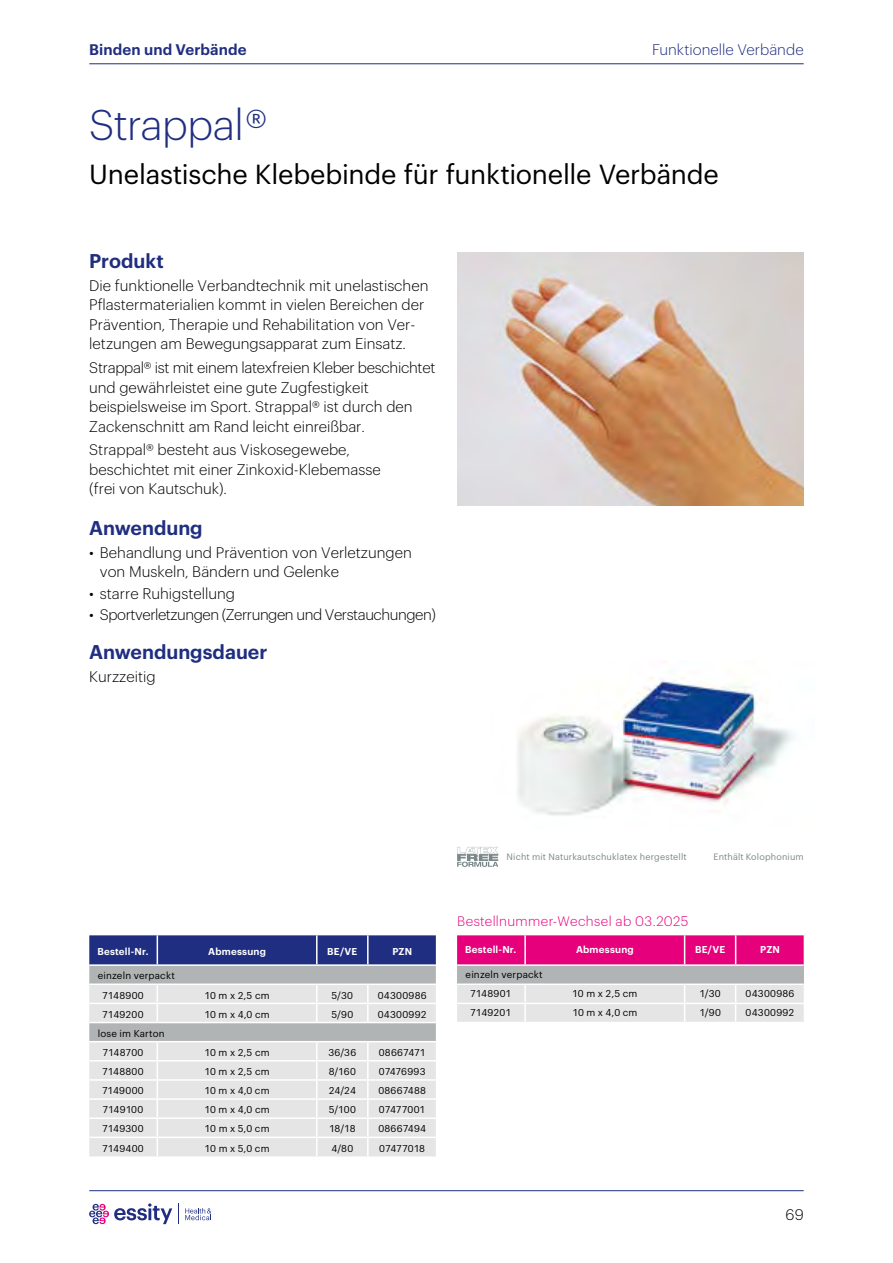
<style>
.page{position:relative;width:893px;height:1263px;background:#fff}
.page>*{position:absolute;margin:0;border:0;box-sizing:border-box;transform-origin:0 0}
.Product___Headline{font:300 42px "Graphik";letter-spacing:-.015em;color:#202e81}
.Product___Subheadline{font:27px "Graphik";letter-spacing:-.01em;color:#000}
.Product___Subline_1{font:600 19.5px "Graphik";color:#202e81}
.Product___Copy{font:300 15px/19.5px "Graphik";color:#000}
.Product___Copy-2{font:300 15px "Graphik";letter-spacing:-.03em;color:#000}
.Header___LeftPage{font:300 15px "Graphik";color:#202e81}
.Header___LeftPage-2{font:600 15px "Graphik";letter-spacing:.01em;color:#202e81}
.Product___Subline_1-2{font:300 13.5px "Graphik";letter-spacing:.03em;color:#e6007c}
.Table___Copy_Center___mother{font:9.75px "Graphik";letter-spacing:.02em;color:#000}
.Table___Head_Center{font:600 9.75px "Graphik";letter-spacing:.02em;color:#fff}
.Table___Copy_Left{font:9.75px "Graphik";letter-spacing:.02em;color:#000}
.Table___Copy_Center___mother-2{font:9.75px "Graphik";color:#000}
.Table___Copy_Center___mother-3{font:9.75px "Graphik";letter-spacing:-.005em;color:#000}
.Table___Copy_Center___mother-4{font:9.75px "Graphik";letter-spacing:-.01em;color:#000}
.Footer___Latex_Info{font:9px "Graphik";letter-spacing:.015em;color:#7b888a}
</style>
<div class="page">
<img style="left:457px;top:252px;width:347px;height:253px">
<img style="left:517px;top:671px;width:277px;height:145px">
<hr style="left:89px;top:63px;width:715px;height:1px;background:#202e81">
<hr style="left:89px;top:1190px;width:715px;height:1px;background:#202e81">
<svg style="left:89px;top:1203px;width:83px;height:21px"></svg>
<svg style="left:185px;top:1207px;width:26px;height:14px"></svg>
<svg style="left:457px;top:847px;width:41px;height:20px"></svg>
<div style="left:457px;top:965px;width:347px;height:19px;background:#b0b4b4"></div>
<div style="left:457px;top:935px;width:347px;height:29px;background:#e6007c"></div>
<hr style="left:457px;top:964px;width:68px;height:2px;background:#fff">
<hr style="left:525px;top:964px;width:160px;height:2px;background:#fff">
<hr style="left:685px;top:964px;width:51px;height:2px;background:#fff">
<hr style="left:736px;top:964px;width:68px;height:2px;background:#fff">
<hr style="left:457px;top:983px;width:68px;height:2px;background:#fff">
<hr style="left:525px;top:983px;width:160px;height:2px;background:#fff">
<hr style="left:685px;top:983px;width:51px;height:2px;background:#fff">
<hr style="left:736px;top:983px;width:68px;height:2px;background:#fff">
<svg style="left:457px;top:984px;width:347px;height:38px;background:#e6e7e6"></svg>
<hr style="left:457px;top:1003px;width:68px;height:1px;background:#fff">
<svg style="left:89px;top:935px;width:347px;height:221px;background:#c4c7d1"></svg>
<hr style="left:89px;top:1003px;width:68px;height:1px;background:#fff">
<hr style="left:89px;top:1060px;width:68px;height:1px;background:#fff">
<hr style="left:89px;top:1079px;width:68px;height:2px;background:#fff">
<hr style="left:89px;top:1098px;width:68px;height:2px;background:#fff">
<hr style="left:89px;top:1136px;width:68px;height:2px;background:#fff">
<p class="Header___LeftPage-2" style="left:89px;top:38px;width:159px">Binden und Verbände</p>
<p class="Header___LeftPage" style="left:652px;top:38px;width:153px">Funktionelle Verbände</p>
<p class="Product___Headline" style="left:89px;top:95px;width:179px">Strappal®</p>
<p class="Product___Subheadline" style="left:89px;top:154px;width:631px">Unelastische Klebebinde für funktionelle Verbände</p>
<p class="Product___Subline_1" style="left:89px;top:246px;width:76px">Produkt</p>
<p class="Product___Copy" style="left:89px;top:275px;width:341px">Die funktionelle Verbandtechnik mit unelastischen Pflastermaterialien kommt in vielen Bereichen der Prävention, Therapie und Rehabilitation von Ver&shy;letzungen am Bewegungsapparat zum Einsatz.</p>
<p class="Product___Copy" style="left:89px;top:357px;width:348px">Strappal® ist mit einem latexfreien Kleber beschichtet und gewährleistet eine gute Zugfestigkeit beispielsweise im Sport. Strappal® ist durch den Zackenschnitt am Rand leicht einreißbar.</p>
<p class="Product___Copy" style="left:89px;top:439px;width:293px">Strappal® besteht aus Viskosegewebe, beschichtet mit einer Zinkoxid-Klebemasse (frei von Kautschuk).</p>
<p class="Product___Subline_1" style="left:89px;top:513px;width:115px">Anwendung</p>
<p class="Product___Copy" style="left:100px;top:541px;width:313px;text-indent:-11px">• Behandlung und Prävention von Verletzungen von Muskeln, Bändern und Gelenke</p>
<p class="Product___Copy" style="left:89px;top:582px;width:147px">• starre Ruhigstellung</p>
<p class="Product___Copy-2" style="left:89px;top:604px;width:348px">• Sportverletzungen (Zerrungen und Verstauchungen)</p>
<p class="Product___Subline_1" style="left:89px;top:637px;width:180px">Anwendungsdauer</p>
<p class="Product___Copy" style="left:89px;top:665px;width:68px">Kurzzeitig</p>
<p class="Table___Head_Center" style="left:97px;top:943px;width:53px">Bestell-Nr.</p>
<p class="Table___Head_Center" style="left:208px;top:943px;width:59px">Abmessung</p>
<p class="Table___Head_Center" style="left:327px;top:943px;width:32px">BE/VE</p>
<p class="Table___Head_Center" style="left:392px;top:943px;width:21px">PZN</p>
<p class="Table___Copy_Left" style="left:98px;top:968px;width:79px">einzeln verpackt</p>
<p class="Table___Copy_Center___mother" style="left:102px;top:988px;width:43px">7148900</p>
<p class="Table___Copy_Center___mother" style="left:204px;top:988px;width:67px">10 m x 2,5 cm</p>
<p class="Table___Copy_Center___mother" style="left:331px;top:988px;width:23px">5/30</p>
<p class="Table___Copy_Center___mother" style="left:378px;top:988px;width:50px">04300986</p>
<p class="Table___Copy_Center___mother" style="left:102px;top:1007px;width:43px">7149200</p>
<p class="Table___Copy_Center___mother" style="left:205px;top:1007px;width:67px">10 m x 4,0 cm</p>
<p class="Table___Copy_Center___mother" style="left:331px;top:1007px;width:23px">5/90</p>
<p class="Table___Copy_Center___mother" style="left:378px;top:1007px;width:50px">04300992</p>
<p class="Table___Copy_Left" style="left:98px;top:1026px;width:68px">lose im Karton</p>
<p class="Table___Copy_Center___mother-3" style="left:102px;top:1045px;width:42px">7148700</p>
<p class="Table___Copy_Center___mother" style="left:204px;top:1045px;width:67px">10 m x 2,5 cm</p>
<p class="Table___Copy_Center___mother" style="left:328px;top:1045px;width:29px">36/36</p>
<p class="Table___Copy_Center___mother" style="left:379px;top:1045px;width:48px">08667471</p>
<p class="Table___Copy_Center___mother" style="left:102px;top:1064px;width:43px">7148800</p>
<p class="Table___Copy_Center___mother" style="left:204px;top:1064px;width:67px">10 m x 2,5 cm</p>
<p class="Table___Copy_Center___mother" style="left:329px;top:1064px;width:29px">8/160</p>
<p class="Table___Copy_Center___mother-2" style="left:379px;top:1064px;width:48px">07476993</p>
<p class="Table___Copy_Center___mother" style="left:102px;top:1083px;width:43px">7149000</p>
<p class="Table___Copy_Center___mother" style="left:205px;top:1083px;width:67px">10 m x 4,0 cm</p>
<p class="Table___Copy_Center___mother" style="left:329px;top:1083px;width:29px">24/24</p>
<p class="Table___Copy_Center___mother" style="left:378px;top:1083px;width:49px">08667488</p>
<p class="Table___Copy_Center___mother-4" style="left:103px;top:1102px;width:42px">7149100</p>
<p class="Table___Copy_Center___mother" style="left:205px;top:1102px;width:67px">10 m x 4,0 cm</p>
<p class="Table___Copy_Center___mother" style="left:329px;top:1102px;width:29px">5/100</p>
<p class="Table___Copy_Center___mother-2" style="left:379px;top:1102px;width:48px">07477001</p>
<p class="Table___Copy_Center___mother" style="left:102px;top:1121px;width:43px">7149300</p>
<p class="Table___Copy_Center___mother" style="left:205px;top:1121px;width:66px">10 m x 5,0 cm</p>
<p class="Table___Copy_Center___mother" style="left:329px;top:1121px;width:28px">18/18</p>
<p class="Table___Copy_Center___mother" style="left:378px;top:1121px;width:49px">08667494</p>
<p class="Table___Copy_Center___mother" style="left:102px;top:1141px;width:43px">7149400</p>
<p class="Table___Copy_Center___mother" style="left:205px;top:1141px;width:66px">10 m x 5,0 cm</p>
<p class="Table___Copy_Center___mother" style="left:331px;top:1141px;width:23px">4/80</p>
<p class="Table___Copy_Center___mother-3" style="left:379px;top:1141px;width:47px">07477018</p>
<p class="Footer___Latex_Info" style="left:506px;top:850px;width:182px">Nicht mit Naturkautschuklatex hergestellt</p>
<p class="Footer___Latex_Info" style="left:713px;top:850px;width:92px">Enthält Kolophonium</p>
<p class="Product___Subline_1-2" style="left:457px;top:911px;width:233px">Bestellnummer-Wechsel ab 03.2025</p>
<p class="Table___Head_Center" style="left:465px;top:942px;width:53px">Bestell-Nr.</p>
<p class="Table___Head_Center" style="left:576px;top:942px;width:59px">Abmessung</p>
<p class="Table___Head_Center" style="left:695px;top:942px;width:32px">BE/VE</p>
<p class="Table___Head_Center" style="left:760px;top:942px;width:21px">PZN</p>
<p class="Table___Copy_Left" style="left:466px;top:967px;width:79px">einzeln verpackt</p>
<p class="Table___Copy_Center___mother" style="left:470px;top:986px;width:43px">7148901</p>
<p class="Table___Copy_Center___mother" style="left:572px;top:986px;width:67px">10 m x 2,5 cm</p>
<p class="Table___Copy_Center___mother" style="left:699px;top:986px;width:23px">1/30</p>
<p class="Table___Copy_Center___mother" style="left:746px;top:986px;width:50px">04300986</p>
<p class="Table___Copy_Center___mother" style="left:470px;top:1005px;width:43px">7149201</p>
<p class="Table___Copy_Center___mother" style="left:572px;top:1005px;width:67px">10 m x 4,0 cm</p>
<p class="Table___Copy_Center___mother" style="left:699px;top:1005px;width:23px">1/90</p>
<p class="Table___Copy_Center___mother" style="left:746px;top:1005px;width:50px">04300992</p>
<p class="Product___Copy" style="left:785px;top:1204px;width:20px">69</p>
</div>
